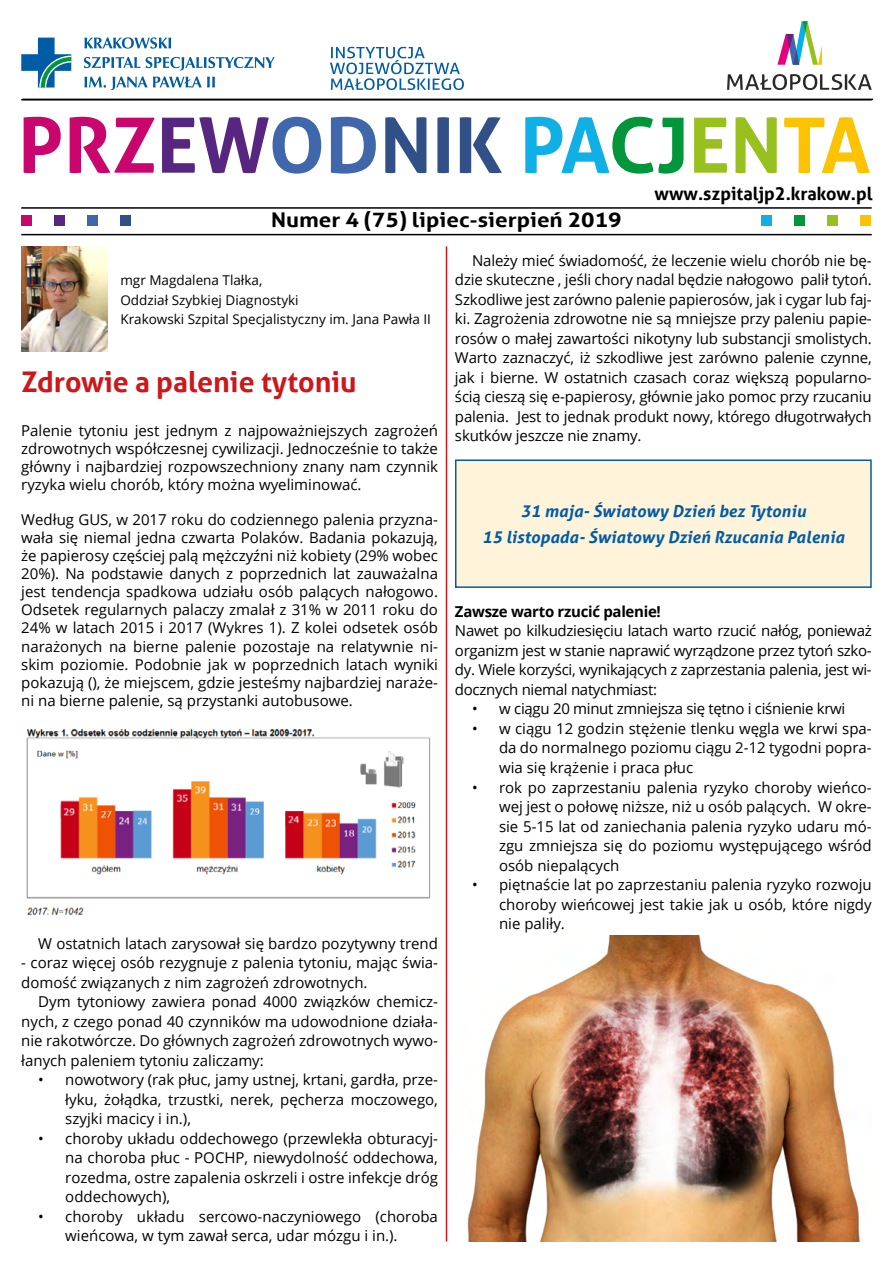
<style>
.page{position:relative;width:893px;height:1263px;background:#fff}
.page>*{position:absolute;margin:0;border:0;box-sizing:border-box;transform-origin:0 0}
.t1{font:700 76.5px "Aller";color:#c9066e}
.t2{font:700 28.5px "Aller";color:#cd171a}
.t3{font:700 20.25px "Aller";color:#000;scale:1.11 1}
.t4{font:700 18px "Aller";color:#000}
.t5{font:italic 700 16.5px/26.5px "Aller";letter-spacing:.01em;color:#005ca5;text-align:center}
.t6{font:15px/19.5px "Open Sans";color:#000;text-align:justify}
.t7{font:15px "Open Sans";letter-spacing:-.02em;color:#000}
.t8{font:700 15px "Open Sans";letter-spacing:-.02em;color:#000}
.t9{font:13.5px/19.5px "Open Sans";color:#000}
.s1{color:#562680}
.s2{color:#4067ac}
.s3{color:#315088}
.s4{color:#10b0e6}
.s5{color:#009639}
.s6{color:#98c01e}
.s7{color:#fbc301}
</style>
<div class="page">
<hr style="left:23px;top:99px;width:850px;height:1px;background:#000">
<hr style="left:21px;top:99px;width:851px;height:1px;background:#000">
<hr style="left:21px;top:234px;width:851px;height:1px;background:#000">
<hr style="left:21px;top:207px;width:851px;height:2px;background:#000">
<svg style="left:777px;top:21px;width:45px;height:44px"></svg>
<svg style="left:727px;top:74px;width:145px;height:16px"></svg>
<svg style="left:21px;top:38px;width:50px;height:50px"></svg>
<svg style="left:84px;top:37px;width:191px;height:53px"></svg>
<svg style="left:330px;top:47px;width:134px;height:43px"></svg>
<hr style="left:446px;top:246px;width:1px;height:995px;background:#cd171a">
<div style="left:21px;top:216px;width:11px;height:10px;background:#c9066e"></div>
<div style="left:761px;top:216px;width:10px;height:10px;background:#10b0e6"></div>
<div style="left:54px;top:216px;width:11px;height:10px;background:#562680"></div>
<div style="left:794px;top:216px;width:11px;height:10px;background:#009639"></div>
<div style="left:87px;top:216px;width:11px;height:10px;background:#4067ac"></div>
<div style="left:827px;top:216px;width:11px;height:10px;background:#98c01e"></div>
<div style="left:121px;top:216px;width:10px;height:10px;background:#315088"></div>
<div style="left:860px;top:216px;width:11px;height:10px;background:#fbc301"></div>
<img style="left:22px;top:247px;width:86px;height:105px">
<img style="left:467px;top:935px;width:393px;height:306px">
<img style="left:26px;top:729px;width:405px;height:187px">
<div style="left:456px;top:460px;width:415px;height:127px;background:#fff3da"></div>
<div style="left:455px;top:459px;width:417px;height:129px;border:2px solid #005ca5"></div>
<h1 class="t1" style="left:18px;top:98px;width:854px">PRZ<span class="s1">EW</span><span class="s2">OD</span><span class="s3">NIK</span> <span class="s4">PA</span><span class="s5">CJ</span><span class="s6">EN</span><span class="s7">TA</span></h1>
<p class="t4" style="left:654px;top:182px;width:220px">www.szpitaljp2.krakow.pl</p>
<h3 class="t3" style="left:271px;top:208px;width:317px">Numer 4 (75) lipiec-sierpień 2019</h3>
<p class="t9" style="left:120px;top:270px;width:312px">mgr Magdalena Tlałka,<br>Oddział Szybkiej Diagnostyki<br>Krakowski Szpital Specjalistyczny im. Jana Pawła II</p>
<h2 class="t2" style="left:21px;top:364px;width:337px">Zdrowie a palenie tytoniu</h2>
<p class="t6" style="left:21px;top:422px;width:418px;line-height:18px">Palenie tytoniu jest jednym z najpoważniejszych zagrożeń zdrowotnych współczesnej cywilizacji. Jednocześnie to także główny i najbardziej rozpowszechniony znany nam czynnik ryzyka wielu chorób, który można wyeliminować.</p>
<p class="t6" style="left:21px;top:511px;width:418px;line-height:18px">Według GUS, w 2017 roku do codziennego palenia przyzna&shy;wała się niemal jedna czwarta Polaków. Badania pokazują, że papierosy częściej palą mężczyźni niż kobiety (29% wobec 20%). Na podstawie danych z poprzednich lat zauważalna jest tendencja spadkowa udziału osób palących nałogowo.<br>Odsetek regularnych palaczy zmalał z 31% w 2011 roku do 24% w latach 2015 i 2017 (Wykres 1). Z kolei odsetek osób narażonych na bierne palenie pozostaje na relatywnie ni&shy;skim poziomie. Podobnie jak w poprzednich latach wyniki pokazują (), że miejscem, gdzie jesteśmy najbardziej naraże&shy;ni na bierne palenie, są przystanki autobusowe.</p>
<p class="t6" style="left:38px;top:933px;width:401px">W ostatnich latach zarysował się bardzo pozytywny trend</p>
<p class="t6" style="left:21px;top:952px;width:418px">- coraz więcej osób rezygnuje z palenia tytoniu, mając świa&shy;domość związanych z nim zagrożeń zdrowotnych.</p>
<p class="t6" style="left:21px;top:991px;width:418px;text-indent:17px">Dym tytoniowy zawiera ponad 4000 związków chemicz&shy;nych, z czego ponad 40 czynników ma udowodnione działa&shy;nie rakotwórcze. Do głównych zagrożeń zdrowotnych wywo&shy;łanych paleniem tytoniu zaliczamy:</p>
<p class="t6" style="left:65px;top:1069px;width:374px;text-indent:-27px">• nowotwory (rak płuc, jamy ustnej, krtani, gardła, prze&shy;łyku, żołądka, trzustki, nerek, pęcherza moczowego, szyjki macicy i in.),</p>
<p class="t6" style="left:65px;top:1128px;width:374px;text-indent:-27px">• choroby układu oddechowego (przewlekła obturacyj&shy;na choroba płuc - POCHP, niewydolność oddechowa, rozedma, ostre zapalenia oskrzeli i ostre infekcje dróg oddechowych),</p>
<p class="t6" style="left:65px;top:1206px;width:374px;text-indent:-27px">• choroby układu sercowo-naczyniowego (choroba wieńcowa, w tym zawał serca, udar mózgu i in.).</p>
<p class="t6" style="left:455px;top:250px;width:418px;text-indent:17px">Należy mieć świadomość, że leczenie wielu chorób nie bę&shy;dzie skuteczne , jeśli chory nadal będzie nałogowo palił tytoń.<br>Szkodliwe jest zarówno palenie papierosów, jak i cygar lub faj&shy;ki. Zagrożenia zdrowotne nie są mniejsze przy paleniu papie&shy;rosów o małej zawartości nikotyny lub substancji smolistych.<br>Warto zaznaczyć, iż szkodliwe jest zarówno palenie czynne, jak i bierne. W ostatnich czasach coraz większą popularno&shy;ścią cieszą się e-papierosy, głównie jako pomoc przy rzucaniu palenia. Jest to jednak produkt nowy, którego długotrwałych skutków jeszcze nie znamy.</p>
<p class="t5" style="left:482px;top:497px;width:364px">31 maja- Światowy Dzień bez Tytoniu<br>15 listopada- Światowy Dzień Rzucania Palenia</p>
<p class="t8" style="left:455px;top:601px;width:207px">Zawsze warto rzucić palenie!</p>
<p class="t6" style="left:455px;top:621px;width:418px">Nawet po kilkudziesięciu latach warto rzucić nałóg, ponieważ organizm jest w stanie naprawić wyrządzone przez tytoń szko&shy;dy. Wiele korzyści, wynikających z zaprzestania palenia, jest wi&shy;docznych niemal natychmiast:</p>
<p class="t7" style="left:472px;top:699px;width:375px">• w ciągu 20 minut zmniejsza się tętno i ciśnienie krwi</p>
<p class="t6" style="left:499px;top:718px;width:374px;text-indent:-27px">• w ciągu 12 godzin stężenie tlenku węgla we krwi spa&shy;da do normalnego poziomu ciągu 2-12 tygodni popra&shy;wia się krążenie i praca płuc</p>
<p class="t6" style="left:499px;top:777px;width:374px;text-indent:-27px">• rok po zaprzestaniu palenia ryzyko choroby wieńco&shy;wej jest o połowę niższe, niż u osób palących. W okre&shy;sie 5-15 lat od zaniechania palenia ryzyko udaru mó&shy;zgu zmniejsza się do poziomu występującego wśród osób niepalących</p>
<p class="t6" style="left:499px;top:874px;width:374px;text-indent:-27px">• piętnaście lat po zaprzestaniu palenia ryzyko rozwoju choroby wieńcowej jest takie jak u osób, które nigdy nie paliły.</p>
</div>
